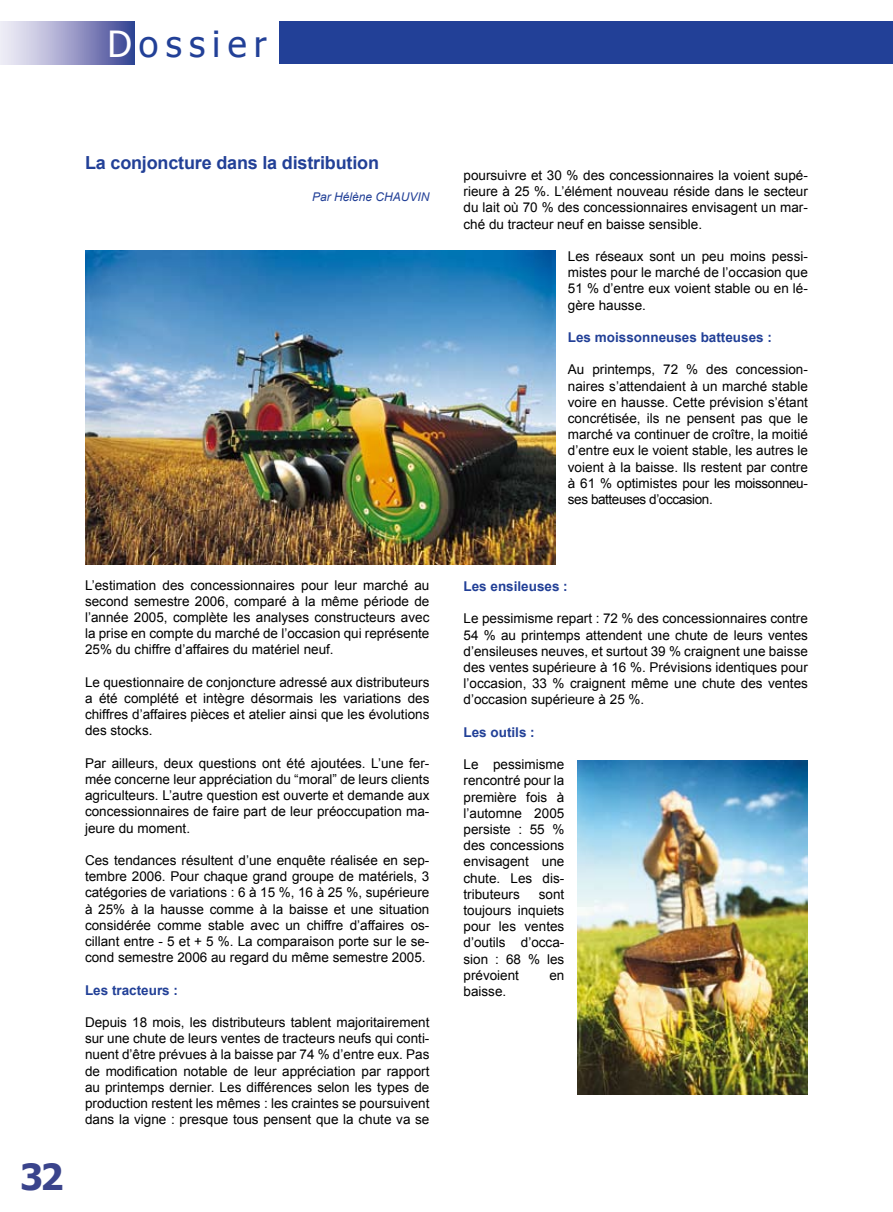
<style>
.page{position:relative;width:893px;height:1212px;background:#fff}
.page>*{position:absolute;margin:0;border:0;box-sizing:border-box;transform-origin:0 0}
.t1{font:36px "Tahoma";letter-spacing:.2em;color:#224097}
.t2{font:700 36px "Tahoma";color:#3a448c}
.t3{font:700 18px "Arial";letter-spacing:-.01em;color:#224097}
.t4{font:13.5px/16.2px "Arial";color:#000;text-align:justify}
.t5{font:700 13.5px "Arial";color:#224097}
.t6{font:italic 12px "Arial";color:#224097}
.s1{color:#fff}
</style>
<div class="page">
<svg style="left:0;top:22px;width:134px;height:42px;background:#9ea0ca"></svg>
<div style="left:279px;top:21px;width:614px;height:43px;background:#224097"></div>
<img style="left:85px;top:250px;width:470px;height:315px">
<img style="left:577px;top:760px;width:231px;height:334px">
<h1 class="t1" style="left:107px;top:19px;width:161px"><span class="s1">D</span>ossier</h1>
<h2 class="t3" style="left:85px;top:151px;width:295px">La conjoncture dans la distribution</h2>
<p class="t6" style="left:312px;top:189px;width:119px">Par Hélène CHAUVIN</p>
<h1 class="t2" style="left:20px;top:1151px;width:45px">32</h1>
<p class="t4" style="left:85px;top:577px;width:346px">L’estimation des concessionnaires pour leur marché au second semestre 2006, comparé à la même période de l’année 2005, complète les analyses constructeurs avec la prise en compte du marché de l’occasion qui représente 25% du chiffre d’affaires du matériel neuf.</p>
<p class="t4" style="left:85px;top:674px;width:346px">Le questionnaire de conjoncture adressé aux distributeurs a été complété et intègre désormais les variations des chiffres d’affaires pièces et atelier ainsi que les évolutions des stocks.</p>
<p class="t4" style="left:85px;top:755px;width:346px">Par ailleurs, deux questions ont été ajoutées. L’une fer&shy;mée concerne leur appréciation du “moral” de leurs clients agriculteurs. L’autre question est ouverte et demande aux concessionnaires de faire part de leur préoccupation ma&shy;jeure du moment.</p>
<p class="t4" style="left:85px;top:852px;width:346px">Ces tendances résultent d’une enquête réalisée en sep&shy;tembre 2006. Pour chaque grand groupe de matériels, 3 catégories de variations : 6 à 15 %, 16 à 25 %, supérieure à 25% à la hausse comme à la baisse et une situation considérée comme stable avec un chiffre d’affaires os&shy;cillant entre - 5 et + 5 %. La comparaison porte sur le se&shy;cond semestre 2006 au regard du même semestre 2005.</p>
<p class="t5" style="left:85px;top:981px;width:95px">Les tracteurs :</p>
<p class="t4" style="left:85px;top:1014px;width:346px">Depuis 18 mois, les distributeurs tablent majoritairement sur une chute de leurs ventes de tracteurs neufs qui conti&shy;nuent d’être prévues à la baisse par 74 % d’entre eux. Pas de modification notable de leur appréciation par rapport au printemps dernier. Les différences selon les types de production restent les mêmes : les craintes se poursuivent dans la vigne : presque tous pensent que la chute va se</p>
<p class="t4" style="left:463px;top:167px;width:346px">poursuivre et 30 % des concessionnaires la voient supé&shy;rieure à 25 %. L’élément nouveau réside dans le secteur du lait où 70 % des concessionnaires envisagent un mar&shy;ché du tracteur neuf en baisse sensible.</p>
<p class="t4" style="left:568px;top:248px;width:242px">Les réseaux sont un peu moins pessi&shy;mistes pour le marché de l’occasion que 51 % d’entre eux voient stable ou en lé&shy;gère hausse.</p>
<p class="t5" style="left:568px;top:328px;width:206px">Les moissonneuses batteuses :</p>
<p class="t4" style="left:568px;top:362px;width:242px">Au printemps, 72 % des concession&shy;naires s’attendaient à un marché stable voire en hausse. Cette prévision s’étant concrétisée, ils ne pensent pas que le marché va continuer de croître, la moitié d’entre eux le voient stable, les autres le voient à la baisse. Ils restent par contre à 61 % optimistes pour les moissonneu&shy;ses batteuses d’occasion.</p>
<p class="t5" style="left:463px;top:577px;width:106px">Les ensileuses :</p>
<p class="t4" style="left:463px;top:611px;width:346px">Le pessimisme repart : 72 % des concessionnaires contre 54 % au printemps attendent une chute de leurs ventes d’ensileuses neuves, et surtout 39 % craignent une baisse des ventes supérieure à 16 %. Prévisions identiques pour l’occasion, 33 % craignent même une chute des ventes d’occasion supérieure à 25 %.</p>
<p class="t5" style="left:463px;top:723px;width:73px">Les outils :</p>
<p class="t4" style="left:463px;top:756px;width:102px">Le pessimisme rencontré pour la première fois à l’automne 2005 persiste : 55 % des concessions envisagent une chute. Les dis&shy;tributeurs</p>
<p class="t4" style="left:463px;top:886px;width:102px;text-indent:75px">sont toujours inquiets pour les ventes d’outils d’occa&shy;sion : 68 % les prévoient</p>
<p class="t4" style="left:549px;top:967px;width:17px">en</p>
<p class="t4" style="left:463px;top:983px;width:44px">baisse.</p>
</div>
